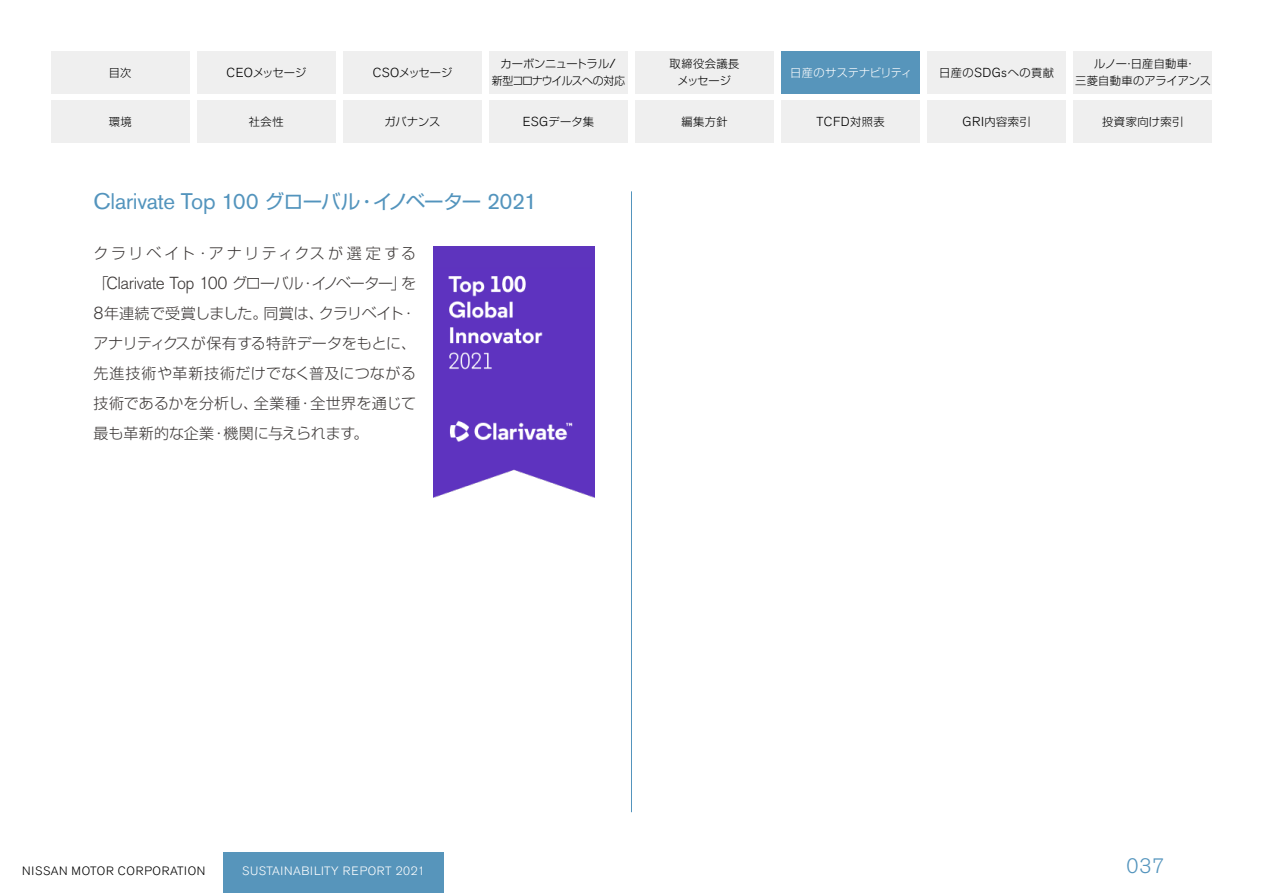
<style>
.page{position:relative;width:1263px;height:893px;background:#fff}
.page>*{position:absolute;margin:0;border:0;box-sizing:border-box;transform-origin:0 0}
.t1{font:22.35px "Nissan Pro";letter-spacing:-.02em;color:#5394bd}
.t2{font:300 20.7px "Nissan Pro";color:#5394bd}
.t3{font:19.5px "Shin Go Pro";letter-spacing:-.05em;color:#5394bd}
.t4{font:300 17.25px "Nissan Pro";letter-spacing:-.035em;color:#3e3a39}
.t5{font:300 15px/30px "Shin Go Pro";letter-spacing:.01em;color:#3e3a39;text-align:right}
.t6{font:300 15px/30px "Shin Go Pro";letter-spacing:-.01em;color:#3e3a39}
.t7{font:300 15px/30px "Shin Go Pro";letter-spacing:.17em;color:#3e3a39;text-align:right}
.t8{font:300 12.9px "Nissan Pro";color:#000}
.t9{font:300 12px "Nissan Pro";letter-spacing:.04em;color:#fff}
.t10{font:300 12px "Nissan Pro";letter-spacing:.06em;color:#000}
.t11{font:300 11.25px "Shin Go Pro";letter-spacing:.01em;color:#000}
.t12{font:300 11.25px/16.5px "Shin Go Pro";letter-spacing:-.055em;color:#000}
.t13{font:300 11.25px/16.5px "Shin Go Pro";letter-spacing:.04em;color:#000;text-align:center}
.t14{font:300 11.25px "Shin Go Pro";letter-spacing:-.005em;color:#fff}
.s1{font-family:"Nissan Pro";font-size:12.9px}
.s2{font-family:"Shin Go Pro";font-size:11.25px}
</style>
<div class="page">
<div style="left:223px;top:852px;width:220px;height:41px;background:#5795bb"></div>
<div style="left:51px;top:51px;width:138px;height:43px;background:#efefef"></div>
<div style="left:51px;top:100px;width:138px;height:43px;background:#efefef"></div>
<div style="left:197px;top:51px;width:138px;height:43px;background:#efefef"></div>
<div style="left:197px;top:100px;width:138px;height:43px;background:#efefef"></div>
<div style="left:343px;top:51px;width:138px;height:43px;background:#efefef"></div>
<div style="left:343px;top:100px;width:138px;height:43px;background:#efefef"></div>
<div style="left:489px;top:51px;width:139px;height:43px;background:#efefef"></div>
<div style="left:489px;top:100px;width:139px;height:43px;background:#efefef"></div>
<div style="left:635px;top:51px;width:139px;height:43px;background:#efefef"></div>
<div style="left:635px;top:100px;width:139px;height:43px;background:#efefef"></div>
<div style="left:781px;top:51px;width:139px;height:43px;background:#5795bb"></div>
<div style="left:781px;top:100px;width:139px;height:43px;background:#efefef"></div>
<div style="left:927px;top:51px;width:139px;height:43px;background:#efefef"></div>
<div style="left:1073px;top:51px;width:139px;height:43px;background:#efefef"></div>
<div style="left:927px;top:100px;width:139px;height:43px;background:#efefef"></div>
<div style="left:1073px;top:100px;width:139px;height:43px;background:#efefef"></div>
<hr style="left:631px;top:191px;width:1px;height:621px;background:#5394bd">
<img style="left:434px;top:246px;width:160px;height:252px">
<p class="t11" style="left:109px;top:63px;width:24px">目次</p>
<p class="t11" style="left:109px;top:112px;width:24px">環境</p>
<p class="t11" style="left:227px;top:63px;width:81px"><span class="s1">CEO</span>メッセージ</p>
<p class="t11" style="left:249px;top:112px;width:36px">社会性</p>
<p class="t11" style="left:373px;top:63px;width:81px"><span class="s1">CSO</span>メッセージ</p>
<p class="t11" style="left:384px;top:112px;width:57px">ガバナンス</p>
<p class="t12" style="left:492px;top:54px;width:135px;text-indent:9px">カーボンニュートラル<br>新型コロナウイルスへの対応</p>
<p class="t11" style="left:523px;top:112px;width:73px"><span class="s1">ESG</span>データ集</p>
<p class="t8" style="left:610px;top:55px;width:8px">/</p>
<h3 class="t3" style="left:265px;top:185px;width:97px">グローバル</h3>
<h1 class="t1" style="left:94px;top:186px;width:167px">Clarivate Top 100</h1>
<p class="t7" style="left:94px;top:236px;width:324px">クラリベイト・アナリティクスが選定するを</p>
<h3 class="t3" style="left:373px;top:185px;width:110px">イノベーター</h3>
<h3 class="t3" style="left:357px;top:185px;width:21px">・</h3>
<p class="t5" style="left:232px;top:266px;width:73px">グローバル</p>
<p class="t5" style="left:94px;top:266px;width:17px">「</p>
<p class="t5" style="left:312px;top:266px;width:96px">イノベーター」</p>
<p class="t4" style="left:107px;top:271px;width:122px">Clarivate Top 100</p>
<p class="t5" style="left:300px;top:266px;width:16px">・</p>
<p class="t5" style="left:104px;top:296px;width:165px">年連続で受賞しました。</p>
<p class="t5" style="left:264px;top:296px;width:62px">同賞は、</p>
<p class="t5" style="left:319px;top:296px;width:86px">クラリベイト</p>
<p class="t4" style="left:94px;top:301px;width:12px">8</p>
<p class="t5" style="left:94px;top:326px;width:324px">アナリティクスが保有する特許データをもとに、先進技術や革新技術だけでなく普及につながる全世界を通じて</p>
<p class="t5" style="left:401px;top:296px;width:16px">・</p>
<p class="t6" style="left:224px;top:386px;width:146px;text-indent:-130px">技術であるかを分析し、<br>機関に与えられます。</p>
<p class="t5" style="left:254px;top:386px;width:48px">全業種</p>
<p class="t5" style="left:298px;top:386px;width:16px">・</p>
<p class="t5" style="left:94px;top:416px;width:122px">最も革新的な企業</p>
<p class="t5" style="left:211px;top:416px;width:16px">・</p>
<h1 class="t1" style="left:487px;top:186px;width:52px">2021</h1>
<p class="t13" style="left:670px;top:54px;width:71px">取締役会議長メッセージ</p>
<p class="t11" style="left:681px;top:112px;width:48px">編集方針</p>
<p class="t14" style="left:790px;top:63px;width:123px">日産のサステナビリティ</p>
<p class="t8" style="left:816px;top:113px;width:70px">TCFD<span class="s2">対照表</span></p>
<p class="t11" style="left:939px;top:63px;width:116px">日産の<span class="s1">SDGs</span>への貢献</p>
<p class="t11" style="left:962px;top:112px;width:70px"><span class="s1">GRI</span>内容索引</p>
<p class="t11" style="left:1094px;top:55px;width:95px">ルノー日産自動車</p>
<p class="t11" style="left:1123px;top:55px;width:13px">・</p>
<p class="t11" style="left:1184px;top:55px;width:13px">・</p>
<p class="t11" style="left:1075px;top:71px;width:137px">三菱自動車のアライアンス</p>
<p class="t13" style="left:1102px;top:112px;width:83px">投資家向け索引</p>
<p class="t10" style="left:22px;top:863px;width:185px">NISSAN MOTOR CORPORATION</p>
<p class="t9" style="left:242px;top:863px;width:184px">SUSTAINABILITY REPORT 2021</p>
<h2 class="t2" style="left:1126px;top:852px;width:39px">037</h2>
</div>
